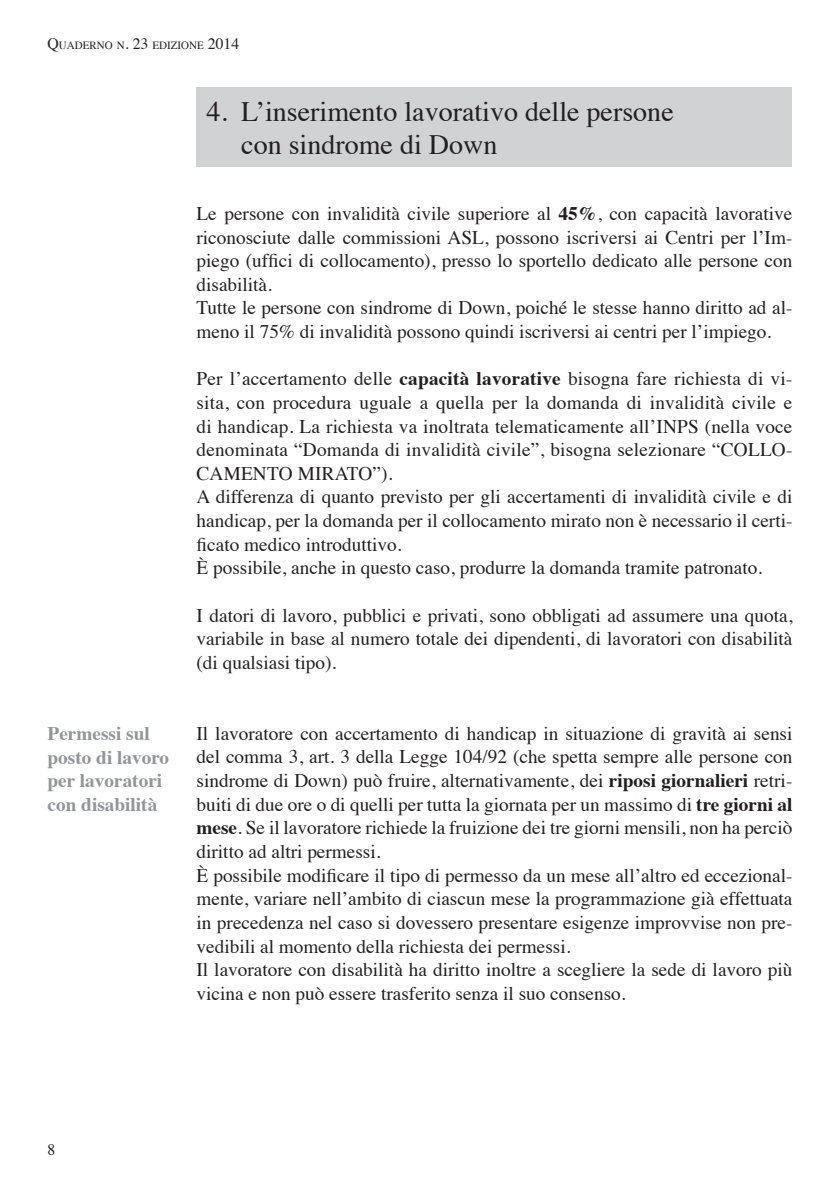
<style>
.page{position:relative;width:840px;height:1187px;background:#fff}
.page>*{position:absolute;margin:0;border:0;box-sizing:border-box;transform-origin:0 0}
.t1{font:28px/33.2px "Times";color:#231f20}
.t2{font:19.25px/23.6px "Times";color:#231f20}
.t3{font:700 19.25px/23.6px "Times";color:#939598}
.t4{font:15.75px "Times";color:#231f20}
.t5{font:11.03px "Times";color:#231f20}
.s1{font-size:15.75px}
.s2{font-weight:700}
</style>
<div class="page">
<div style="left:196px;top:87px;width:596px;height:80px;background:#d1d2d4"></div>
<p class="t5" style="left:48px;top:40px;width:193px"><span class="s1">Q</span>UADERNO N<span class="s1">. 23</span> EDIZIONE <span class="s1">2014</span></p>
<h1 class="t1" style="left:241px;top:97px;width:434px;text-indent:-35px">4. L’inserimento lavorativo delle persone con sindrome di Down</h1>
<p class="t3" style="left:48px;top:723px;width:123px">Permessi sul posto di lavoro per lavoratori con disabilità</p>
<p class="t2" style="left:196px;top:203px;width:597px">Le persone con invalidità civile superiore al <span class="s2">45%</span>, con capacità lavorative riconosciute dalle commissioni ASL, possono iscriversi ai Centri per l’Im&shy;piego (uffici di collocamento), presso lo sportello dedicato alle persone con disabilità.<br>Tutte le persone con sindrome di Down, poiché le stesse hanno diritto ad al&shy;meno il 75% di invalidità possono quindi iscriversi ai centri per l’impiego.</p>
<p class="t2" style="left:196px;top:369px;width:597px">Per l’accertamento delle <span class="s2">capacità lavorative</span> bisogna fare richiesta di vi&shy;sita, con procedura uguale a quella per la domanda di invalidità civile e di handicap. La richiesta va inoltrata telematicamente all’INPS (nella voce denominata “Domanda di invalidità civile”, bisogna selezionare “COLLO-CAMENTO MIRATO”).<br>A differenza di quanto previsto per gli accertamenti di invalidità civile e di handicap, per la domanda per il collocamento mirato non è necessario il certi&shy;ficato medico introduttivo.<br>È possibile, anche in questo caso, produrre la domanda tramite patronato.</p>
<p class="t2" style="left:196px;top:605px;width:597px;text-align:justify">I datori di lavoro, pubblici e privati, sono obbligati ad assumere una quota, variabile in base al numero totale dei dipendenti, di lavoratori con disabilità (di qualsiasi tipo).</p>
<p class="t2" style="left:196px;top:723px;width:597px">Il lavoratore con accertamento di handicap in situazione di gravità ai sensi del comma 3, art. 3 della Legge 104/92 (che spetta sempre alle persone con sindrome di Down) può fruire, alternativamente, dei <span class="s2">riposi giornalieri</span> retri&shy;buiti di due ore o di quelli per tutta la giornata per un massimo di <span class="s2">tre giorni al mese</span>. Se il lavoratore richiede la fruizione dei tre giorni mensili, non ha perciò diritto ad altri permessi.<br>È possibile modificare il tipo di permesso da un mese all’altro ed eccezional&shy;mente, variare nell’ambito di ciascun mese la programmazione già effettuata in precedenza nel caso si dovessero presentare esigenze improvvise non pre&shy;vedibili al momento della richiesta dei permessi.<br>Il lavoratore con disabilità ha diritto inoltre a scegliere la sede di lavoro più vicina e non può essere trasferito senza il suo consenso.</p>
<p class="t4" style="left:48px;top:1143px;width:9px">8</p>
</div>
